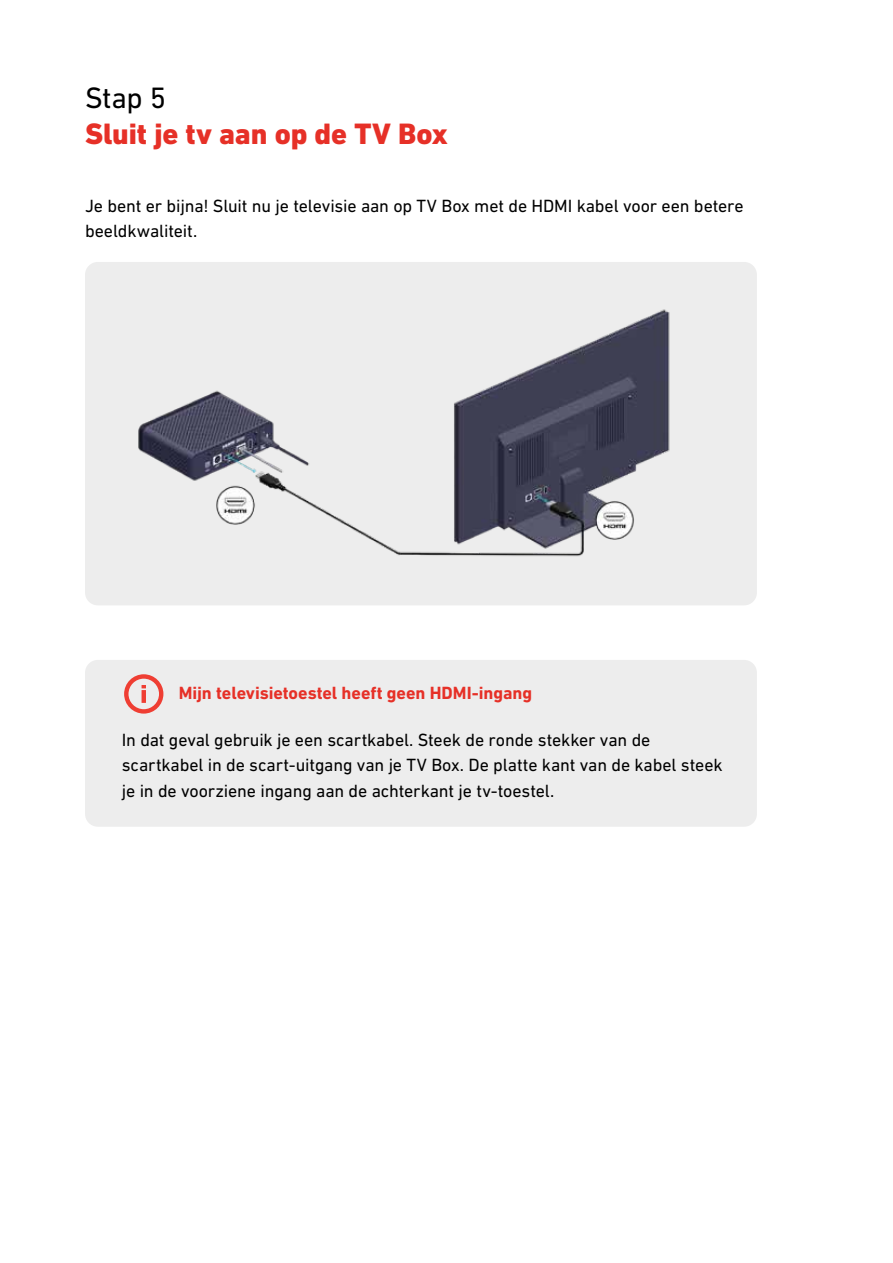
<style>
.page{position:relative;width:893px;height:1263px;background:#fff}
.page>*{position:absolute;margin:0;border:0;box-sizing:border-box;transform-origin:0 0}
.t1{font:800 30px "DIN Next LT Pro";letter-spacing:-.005em;color:#e63027}
.t2{font:30px "DIN Next LT Pro";color:#000}
.t3{font:18px/25.5px "DIN Next LT Pro";letter-spacing:-.01em;color:#000}
.t4{font:700 18px "DIN Next LT Pro";letter-spacing:-.005em;color:#e63027}
</style>
<div class="page">
<div style="left:85px;top:660px;width:672px;height:69px;background:#ededed;border-radius:13px"></div>
<div style="left:85px;top:707px;width:672px;height:120px;background:#ededed;border-radius:13px"></div>
<div style="left:85px;top:262px;width:672px;height:343px;background:#ededed;border-radius:13px"></div>
<img style="left:91px;top:309px;width:579px;height:296px">
<svg style="left:124px;top:674px;width:39px;height:40px"></svg>
<h1 class="t2" style="left:85px;top:80px;width:83px">Stap 5</h1>
<h1 class="t1" style="left:85px;top:116px;width:364px">Sluit je tv aan op de TV Box</h1>
<p class="t3" style="left:85px;top:192px;width:660px">Je bent er bijna! Sluit nu je televisie aan op TV Box met de HDMI kabel voor een betere beeldkwaliteit.</p>
<p class="t4" style="left:179px;top:682px;width:355px">Mijn televisietoestel heeft geen HDMI-ingang</p>
<p class="t3" style="left:122px;top:727px;width:602px">In dat geval gebruik je een scartkabel. Steek de ronde stekker van de scartkabel in de scart-uitgang van je TV Box. De platte kant van de kabel steek je in de voorziene ingang aan de achterkant je tv-toestel.</p>
</div>
